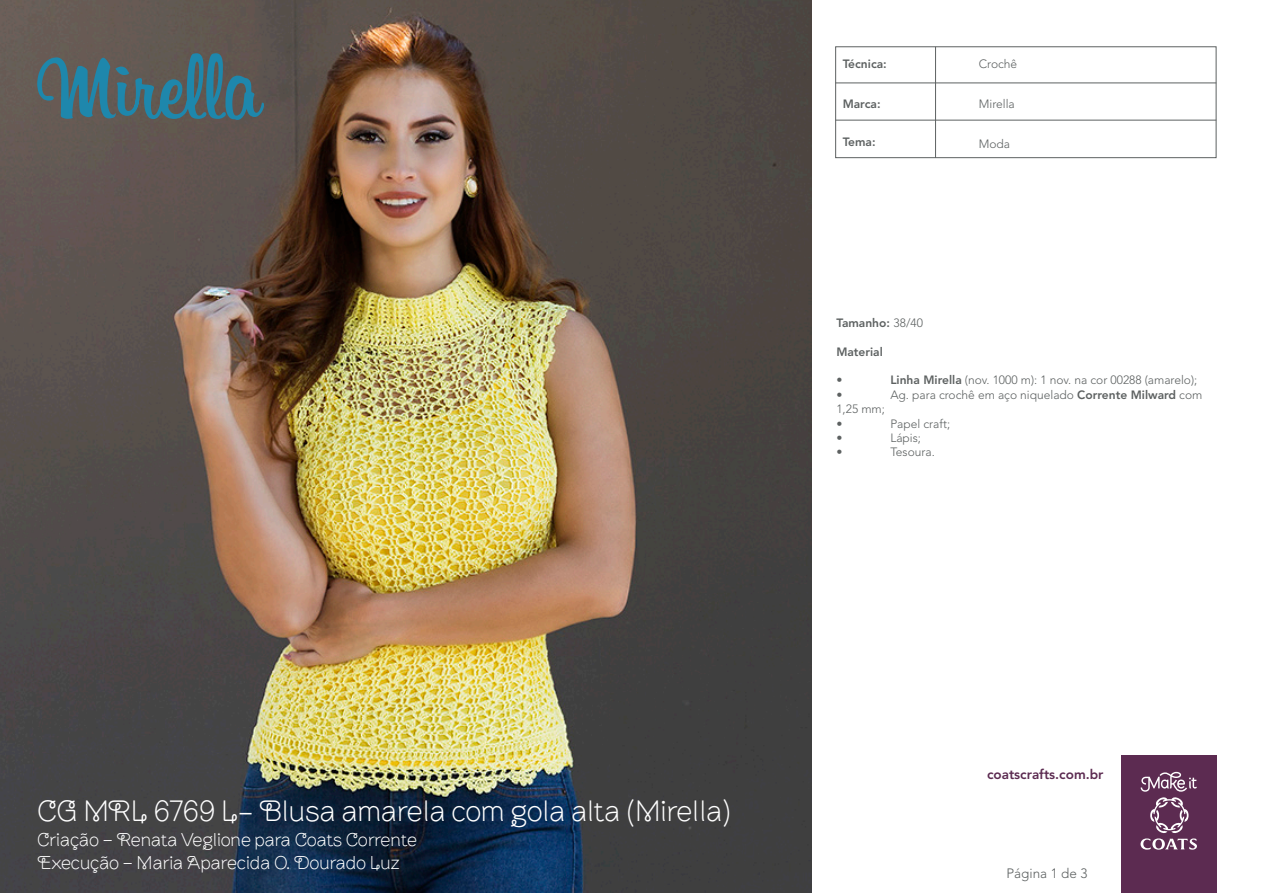
<style>
.page{position:relative;width:1263px;height:893px;background:#fff}
.page>*{position:absolute;margin:0;border:0;box-sizing:border-box;transform-origin:0 0}
.t1{font:300 30px "Brownstone Sans";color:#fff}
.t2{font:300 18.9px "Brownstone Sans";letter-spacing:-.005em;color:#fff}
.t3{font:800 13.5px "Avenir LT Std";color:#5c2b51}
.t4{font:300 13.5px "Avenir LT Std";color:#5d6161}
.t5{font:300 12px "Avenir LT Std";color:#5d6161}
.t6{font:800 12px "Avenir LT Std";color:#5d6161}
.s1{font-weight:300}
.s2{font-weight:800}
</style>
<div class="page">
<img style="left:0;top:0;width:811px;height:893px">
<div style="left:1121px;top:756px;width:95px;height:137px;background:#5c2b51"></div>
<svg style="left:1140px;top:772px;width:57px;height:78px"></svg>
<div style="left:835px;top:47px;width:381px;height:111px;border:1px solid #5d6161"></div>
<hr style="left:935px;top:47px;width:1px;height:111px;background:#5d6161">
<hr style="left:835px;top:83px;width:381px;height:1px;background:#5d6161">
<hr style="left:835px;top:120px;width:381px;height:1px;background:#5d6161">
<svg style="left:37px;top:53px;width:227px;height:67px;background:#496972"></svg>
<p class="t6" style="left:843px;top:57px;width:46px">Técnica:</p>
<p class="t5" style="left:979px;top:57px;width:40px">Crochê</p>
<p class="t6" style="left:843px;top:96px;width:39px">Marca:</p>
<p class="t5" style="left:979px;top:97px;width:37px">Mirella</p>
<p class="t6" style="left:843px;top:135px;width:34px">Tema:</p>
<p class="t5" style="left:979px;top:137px;width:33px">Moda</p>
<p class="t6" style="left:836px;top:315px;width:88px">Tamanho: <span class="s1">38/40</span></p>
<p class="t6" style="left:836px;top:344px;width:48px">Material</p>
<p class="t5" style="left:836px;top:373px;width:7px">•</p>
<p class="t5" style="left:890px;top:373px;width:308px"><span class="s2">Linha Mirella</span> (nov. 1000 m): 1 nov. na cor 00288 (amarelo);</p>
<p class="t5" style="left:836px;top:388px;width:7px">•</p>
<p class="t5" style="left:890px;top:388px;width:313px">Ag. para crochê em aço niquelado <span class="s2">Corrente Milward</span> com</p>
<p class="t5" style="left:836px;top:402px;width:50px">1,25 mm;</p>
<p class="t5" style="left:836px;top:416px;width:7px">•</p>
<p class="t5" style="left:890px;top:416px;width:61px">Papel craft;</p>
<p class="t5" style="left:836px;top:431px;width:7px">•</p>
<p class="t5" style="left:890px;top:431px;width:32px">Lápis;</p>
<p class="t5" style="left:836px;top:445px;width:7px">•</p>
<p class="t5" style="left:890px;top:445px;width:46px">Tesoura.</p>
<h1 class="t1" style="left:37px;top:793px;width:696px">CG MRL 6769 L- Blusa amarela com gola alta (Mirella)</h1>
<p class="t2" style="left:37px;top:829px;width:381px">Criação – Renata Veglione para Coats Corrente</p>
<p class="t2" style="left:37px;top:851px;width:364px">Execução – Maria Aparecida O. Dourado Luz</p>
<p class="t3" style="left:987px;top:766px;width:118px">coatscrafts.com.br</p>
<p class="t4" style="left:1006px;top:865px;width:83px">Página 1 de 3</p>
</div>
